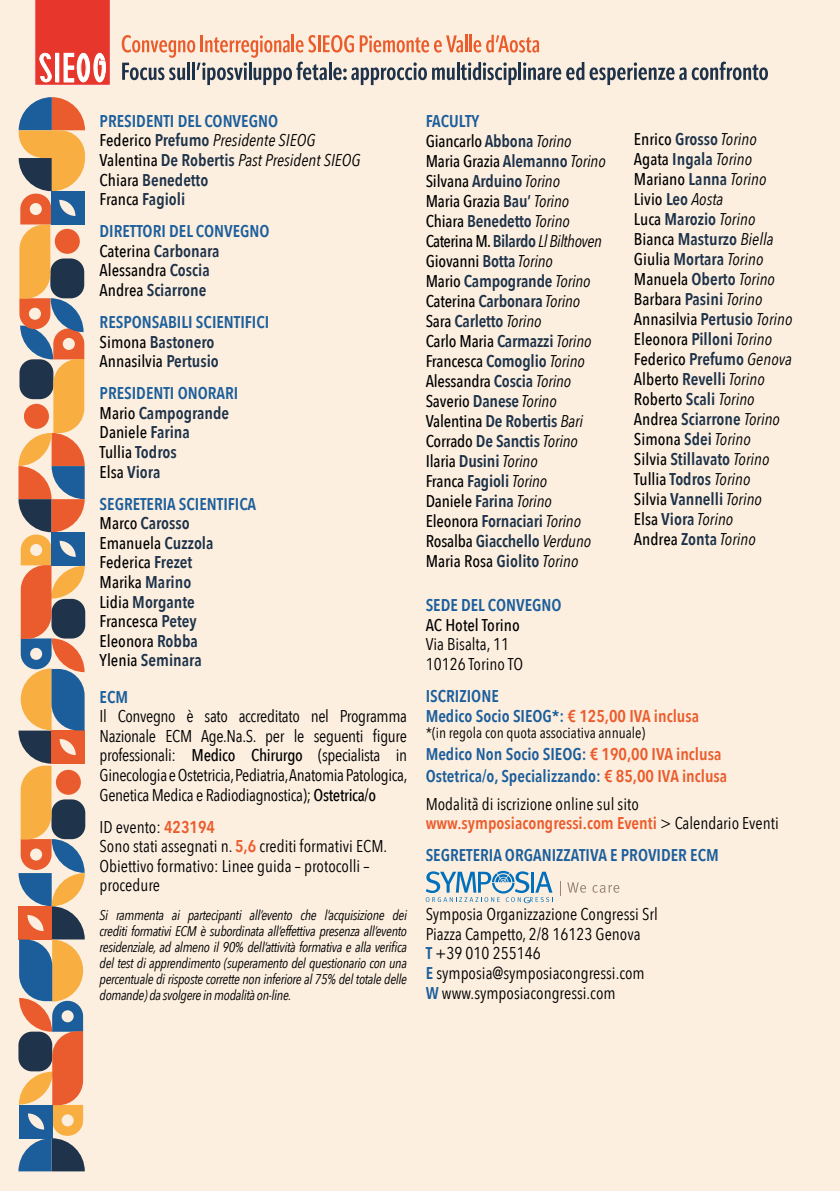
<style>
.page{position:relative;width:840px;height:1191px;background:#fff}
.page>*{position:absolute;margin:0;border:0;box-sizing:border-box;transform-origin:0 0}
.t1{font:500 17px/20px "Avenir Next Condensed";letter-spacing:-.01em;color:#000}
.t2{font:600 17px/20px "Avenir Next Condensed";color:#1e3249}
.t3{font:17px/19.6px "Avenir Next Condensed";color:#000}
.t4{font:600 17px/19.6px "Avenir Next Condensed";color:#1b5e9b}
.t5{font:15px "Avenir Next Condensed";color:#000}
.t6{font:italic 14px/16px "Avenir Next Condensed";letter-spacing:-.025em;color:#000;text-align:justify}
.s1{color:#1b5e9b}
.s2{font-weight:500;color:#000}
.s3{font-weight:400;font-style:italic;color:#000}
.s4{font-weight:600;color:#1b5e9b}
.s5{font-weight:600;color:#1e3249}
.s6{color:#1e3249}
.s7{font-weight:500}
.s8{font-weight:600;color:#eb5c2c}
.s9{font-weight:400;font-style:italic}
.s10{color:#eb5c2c}
</style>
<div class="page">
<div style="left:0;top:0;width:839px;height:1191px;background:#fcefe0"></div>
<svg style="left:18px;top:97px;width:67px;height:1074px"></svg>
<svg style="left:425px;top:871px;width:127px;height:32px"></svg>
<svg style="left:567px;top:882px;width:18px;height:10px"></svg>
<svg style="left:592px;top:885px;width:27px;height:8px"></svg>
<svg style="left:35px;top:0;width:76px;height:86px;background:#eb5b53"></svg>
<svg style="left:122px;top:35px;width:645px;height:50px"></svg>
<p class="t2" style="left:99px;top:110px;width:262px"><span class="s1">PRESIDENTI DEL CONVEGNO<br></span><span class="s2">Federico</span> Prefumo <span class="s3">Presidente SIEOG<br></span><span class="s2">Valentina</span> De Robertis <span class="s3">Past President SIEOG<br></span><span class="s2">Chiara</span> Benedetto<br><span class="s2">Franca</span> Fagioli</p>
<p class="t1" style="left:99px;top:221px;width:171px"><span class="s4">DIRETTORI DEL CONVEGNO<br></span>Caterina <span class="s5">Carbonara<br></span>Alessandra <span class="s5">Coscia<br></span>Andrea <span class="s5">Sciarrone</span></p>
<p class="t4" style="left:99px;top:312px;width:171px">RESPONSABILI SCIENTIFICI<br><span class="s2">Simona</span> <span class="s6">Bastonero<br></span><span class="s2">Annasilvia</span> <span class="s6">Pertusio</span></p>
<p class="t2" style="left:99px;top:383px;width:140px"><span class="s1">PRESIDENTI ONORARI<br></span><span class="s2">Mario</span> Campogrande<br><span class="s2">Daniele</span> Farina<br><span class="s2">Tullia</span> Todros<br><span class="s2">Elsa</span> Viora</p>
<p class="t1" style="left:99px;top:494px;width:158px"><span class="s4">SEGRETERIA SCIENTIFICA<br></span>Marco <span class="s5">Carosso<br></span>Emanuela <span class="s5">Cuzzola<br></span>Federica <span class="s5">Frezet<br></span>Marika <span class="s5">Marino<br></span>Lidia <span class="s5">Morgante<br></span>Francesca <span class="s5">Petey<br></span>Eleonora <span class="s5">Robba<br></span>Ylenia <span class="s5">Seminara</span></p>
<p class="t4" style="left:99px;top:686px;width:30px">ECM</p>
<p class="t3" style="left:99px;top:705px;width:309px;text-align:justify">Il Convegno è sato accreditato nel Programma Nazionale ECM Age.Na.S. per le seguenti figure professionali: <span class="s7">Medico Chirurgo</span> (specialista in GinecologiaeOstetricia,Pediatria,AnatomiaPatologica, Genetica Medica e Radiodiagnostica); <span class="s7">Ostetrica/o</span></p>
<p class="t3" style="left:99px;top:816px;width:289px">ID evento: <span class="s8">423194<br></span>Sono stati assegnati n. <span class="s8">5,6</span> crediti formativi ECM.<br>Obiettivo formativo: Linee guida – protocolli – procedure</p>
<p class="t6" style="left:99px;top:906px;width:309px">Si rammenta ai partecipanti all’evento che l’acquisizione dei crediti formativi ECM è subordinata all’effettiva presenza all’evento residenziale, ad almeno il 90% dell’attività formativa e alla verifica del test di apprendimento (superamento del questionario con una percentuale di risposte corrette non inferiore al 75% del totale delle domande) da svolgere in modalità on-line.</p>
<p class="t1" style="left:425px;top:111px;width:181px"><span class="s4">FACULTY<br></span>Giancarlo <span class="s5">Abbona</span> <span class="s9">Torino<br></span>Maria Grazia <span class="s5">Alemanno</span> <span class="s9">Torino<br></span>Silvana <span class="s5">Arduino</span> <span class="s9">Torino<br></span>Maria Grazia <span class="s5">Bau’</span> <span class="s9">Torino<br></span>Chiara <span class="s5">Benedetto</span> <span class="s9">Torino<br></span>Caterina M. <span class="s5">Bilardo</span> <span class="s9">Ll Bilthoven<br></span>Giovanni <span class="s5">Botta</span> <span class="s9">Torino<br></span>Mario <span class="s5">Campogrande</span> <span class="s9">Torino<br></span>Caterina <span class="s5">Carbonara</span> <span class="s9">Torino<br></span>Sara <span class="s5">Carletto</span> <span class="s9">Torino<br></span>Carlo Maria <span class="s5">Carmazzi</span> <span class="s9">Torino<br></span>Francesca <span class="s5">Comoglio</span> <span class="s9">Torino<br></span>Alessandra <span class="s5">Coscia</span> <span class="s9">Torino<br></span>Saverio <span class="s5">Danese</span> <span class="s9">Torino<br></span>Valentina <span class="s5">De Robertis</span> <span class="s9">Bari<br></span>Corrado <span class="s5">De Sanctis</span> <span class="s9">Torino<br></span>Ilaria <span class="s5">Dusini</span> <span class="s9">Torino<br></span>Franca <span class="s5">Fagioli</span> <span class="s9">Torino<br></span>Daniele <span class="s5">Farina</span> <span class="s9">Torino<br></span>Eleonora <span class="s5">Fornaciari</span> <span class="s9">Torino<br></span>Rosalba <span class="s5">Giacchello</span> <span class="s9">Verduno<br></span>Maria Rosa <span class="s5">Giolito</span> <span class="s9">Torino</span></p>
<p class="t2" style="left:633px;top:129px;width:160px"><span class="s2">Enrico</span> Grosso <span class="s3">Torino<br></span><span class="s2">Agata</span> Ingala <span class="s3">Torino<br></span><span class="s2">Mariano</span> Lanna <span class="s3">Torino<br></span><span class="s2">Livio</span> Leo <span class="s3">Aosta<br></span><span class="s2">Luca</span> Marozio <span class="s3">Torino<br></span><span class="s2">Bianca</span> Masturzo <span class="s3">Biella<br></span><span class="s2">Giulia</span> Mortara <span class="s3">Torino<br></span><span class="s2">Manuela</span> Oberto <span class="s3">Torino<br></span><span class="s2">Barbara</span> Pasini <span class="s3">Torino<br></span><span class="s2">Annasilvia</span> Pertusio <span class="s3">Torino<br></span><span class="s2">Eleonora</span> Pilloni <span class="s3">Torino<br></span><span class="s2">Federico</span> Prefumo <span class="s3">Genova<br></span><span class="s2">Alberto</span> Revelli <span class="s3">Torino<br></span><span class="s2">Roberto</span> Scali <span class="s3">Torino<br></span><span class="s2">Andrea</span> Sciarrone <span class="s3">Torino<br></span><span class="s2">Simona</span> Sdei <span class="s3">Torino<br></span><span class="s2">Silvia</span> Stillavato <span class="s3">Torino<br></span><span class="s2">Tullia</span> Todros <span class="s3">Torino<br></span><span class="s2">Silvia</span> Vannelli <span class="s3">Torino<br></span><span class="s2">Elsa</span> Viora <span class="s3">Torino<br></span><span class="s2">Andrea</span> Zonta <span class="s3">Torino</span></p>
<p class="t4" style="left:425px;top:595px;width:137px">SEDE DEL CONVEGNO</p>
<p class="t1" style="left:425px;top:615px;width:95px">AC Hotel Torino</p>
<p class="t3" style="left:425px;top:634px;width:99px">Via Bisalta, 11<br>10126 Torino TO</p>
<p class="t4" style="left:425px;top:686px;width:275px">ISCRIZIONE<br>Medico Socio SIEOG*: <span class="s10">€ 125,00 IVA inclusa</span></p>
<p class="t5" style="left:425px;top:719px;width:221px">*(in regola con quota associativa annuale)</p>
<p class="t4" style="left:425px;top:742px;width:303px;line-height:22px">Medico Non Socio SIEOG: <span class="s10">€ 190,00 IVA inclusa<br></span>Ostetrica/o, Specializzando: <span class="s10">€ 85,00 IVA inclusa</span></p>
<p class="t3" style="left:425px;top:793px;width:354px">Modalità̀di iscrizione online sul sito <span class="s8">www.symposiacongressi.com Eventi</span> &gt; Calendario Eventi</p>
<p class="t4" style="left:425px;top:845px;width:294px">SEGRETERIA ORGANIZZATIVA E PROVIDER ECM</p>
<p class="t3" style="left:425px;top:903px;width:233px">Symposia Organizzazione Congressi Srl<br>Piazza Campetto, 2/8 16123 Genova<br><span class="s4">T</span> +39 010 255146<br><span class="s4">E</span> symposia@symposiacongressi.com<br><span class="s4">W</span> www.symposiacongressi.com</p>
</div>
